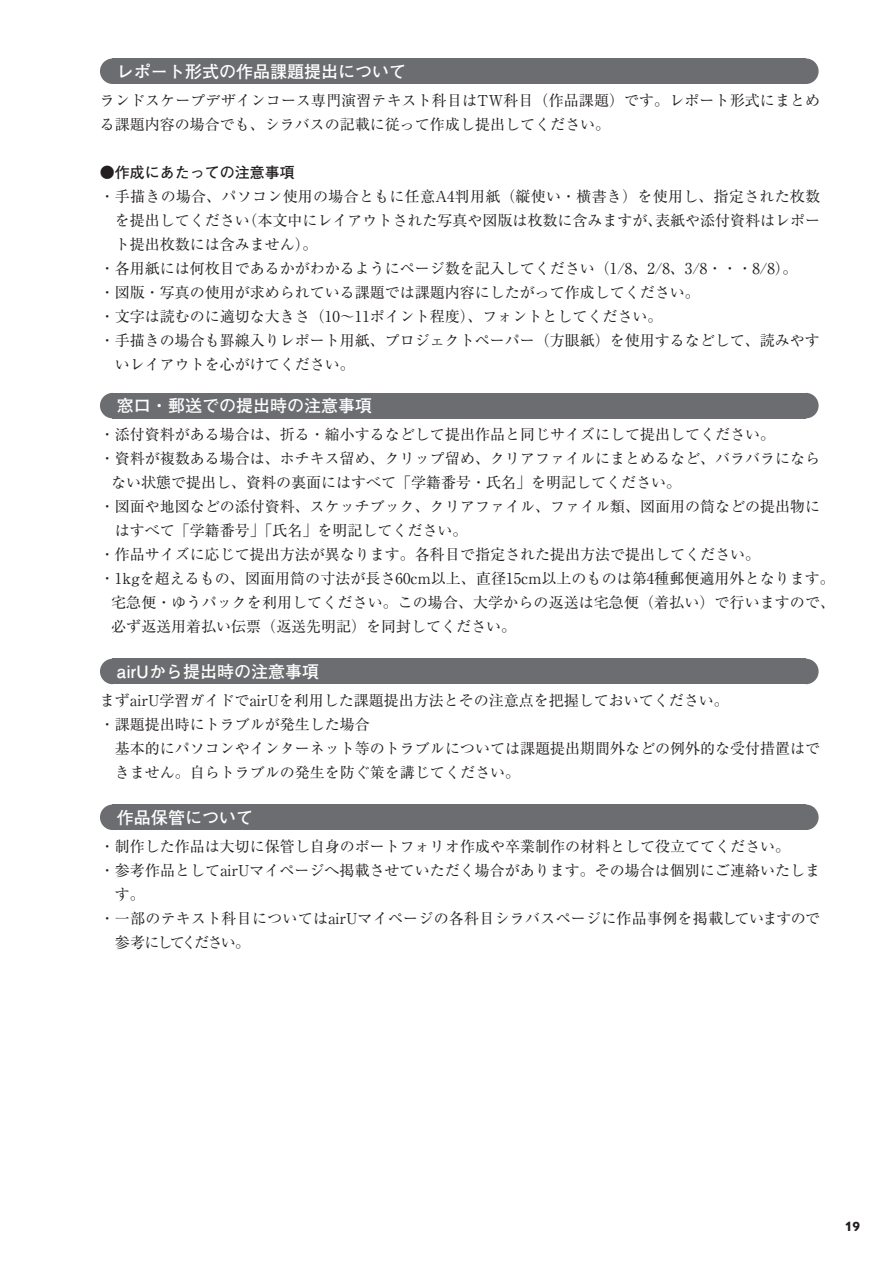
<style>
.page{position:relative;width:893px;height:1263px;background:#fff}
.page>*{position:absolute;margin:0;border:0;box-sizing:border-box;transform-origin:0 0}
.t1{font:700 16.95px "Futo Go B101 Pr 5";color:#fff}
.t2{font:15px/24px "Ryumin Pr 5";color:#231f20}
.t3{font:15px "Ryumin Pr 5";letter-spacing:.02em;color:#231f20}
.t4{font:700 15px "Futo Go B101 Pr 5";color:#231f20}
.t5{font:15px "Ryumin Pr 5";letter-spacing:-.12em;color:#231f20}
.t6{font:700 13.5px "Gill Sans Nova";color:#231f20}
</style>
<div class="page">
<svg style="left:100px;top:58px;width:13px;height:26px"></svg>
<div style="left:113px;top:58px;width:693px;height:26px;background:#6c6d70"></div>
<svg style="left:806px;top:58px;width:13px;height:26px"></svg>
<svg style="left:100px;top:393px;width:13px;height:25px"></svg>
<div style="left:113px;top:393px;width:693px;height:25px;background:#6c6d70"></div>
<svg style="left:806px;top:393px;width:13px;height:25px"></svg>
<svg style="left:100px;top:659px;width:13px;height:25px"></svg>
<div style="left:113px;top:659px;width:693px;height:25px;background:#6c6d70"></div>
<svg style="left:806px;top:659px;width:13px;height:25px"></svg>
<svg style="left:100px;top:804px;width:13px;height:26px"></svg>
<div style="left:113px;top:804px;width:693px;height:26px;background:#6c6d70"></div>
<svg style="left:806px;top:804px;width:13px;height:26px"></svg>
<p class="t1" style="left:117px;top:58px;width:291px">レポート形式の作品課題提出について</p>
<p class="t2" style="left:100px;top:87px;width:722px">ランドスケープデザインコース専門演習テキスト科目はTW科目（作品課題）です。レポート形式にまとめる課題内容の場合でも、シラバスの記載に従って作成し提出してください。</p>
<p class="t4" style="left:100px;top:160px;width:196px">●作成にあたっての注意事項</p>
<p class="t3" style="left:100px;top:184px;width:722px">・手描きの場合、パソコン使用の場合ともに任意A4判用紙（縦使い・横書き）を使用し、指定された枚数</p>
<p class="t2" style="left:115px;top:207px;width:706px">を提出してください（本文中にレイアウトされた写真や図版は枚数に含みますが、表紙や添付資料はレポー</p>
<p class="t2" style="left:115px;top:231px;width:204px">ト提出枚数には含みません）。</p>
<p class="t2" style="left:100px;top:255px;width:699px">・各用紙には何枚目であるかがわかるようにページ数を記入してください（1/8、2/8、3/8・・・8/8）。</p>
<p class="t2" style="left:100px;top:279px;width:601px">・図版・写真の使用が求められている課題では課題内容にしたがって作成してください。</p>
<p class="t2" style="left:100px;top:303px;width:251px">・文字は読むのに適切な大きさ（10〜11</p>
<p class="t2" style="left:370px;top:303px;width:294px">ポイント程度）、フォントとしてください。</p>
<p class="t2" style="left:100px;top:327px;width:721px">・手描きの場合も罫線入りレポート用紙、プロジェクトペーパー（方眼紙）を使用するなどして、読みやす</p>
<p class="t2" style="left:115px;top:351px;width:241px">いレイアウトを心がけてください。</p>
<p class="t1" style="left:117px;top:392px;width:257px">窓口・郵送での提出時の注意事項</p>
<p class="t2" style="left:100px;top:421px;width:677px">・添付資料がある場合は、折る・縮小するなどして提出作品と同じサイズにして提出してください。</p>
<p class="t2" style="left:100px;top:445px;width:722px">・資料が複数ある場合は、ホチキス留め、クリップ留め、クリアファイルにまとめるなど、バラバラになら</p>
<p class="t2" style="left:111px;top:469px;width:572px">ない状態で提出し、資料の裏面にはすべて「学籍番号・氏名」を明記してください。</p>
<p class="t2" style="left:100px;top:493px;width:722px">・図面や地図などの添付資料、スケッチブック、クリアファイル、ファイル類、図面用の筒などの提出物に</p>
<p class="t2" style="left:115px;top:517px;width:354px">はすべて「学籍番号」「氏名」を明記してください。</p>
<p class="t2" style="left:100px;top:541px;width:662px">・作品サイズに応じて提出方法が異なります。各科目で指定された提出方法で提出してください。</p>
<p class="t2" style="left:100px;top:565px;width:736px">・ 1kgを超えるもの、図面用筒の寸法が長さ60cm以上、直径15cm以上のものは第4種郵便適用外となります。</p>
<p class="t2" style="left:111px;top:589px;width:725px">宅急便・ゆうパックを利用してください。この場合、大学からの返送は宅急便（着払い）で行いますので、</p>
<p class="t2" style="left:111px;top:613px;width:407px">必ず返送用着払い伝票（返送先明記）を同封してください。</p>
<p class="t1" style="left:117px;top:658px;width:204px">airUから提出時の注意事項</p>
<p class="t2" style="left:100px;top:687px;width:630px">まずairU学習ガイドでairUを利用した課題提出方法とその注意点を把握しておいてください。</p>
<p class="t2" style="left:100px;top:711px;width:272px">・課題提出時にトラブルが発生した場合</p>
<p class="t2" style="left:100px;top:735px;width:722px">　基本的にパソコンやインターネット等のトラブルについては課題提出期間外などの例外的な受付措置はで</p>
<p class="t2" style="left:115px;top:759px;width:407px">きません。自らトラブルの発生を防ぐ策を講じてください。</p>
<p class="t1" style="left:117px;top:804px;width:138px">作品保管について</p>
<p class="t2" style="left:100px;top:833px;width:692px">・制作した作品は大切に保管し自身のポートフォリオ作成や卒業制作の材料として役立ててください。</p>
<p class="t2" style="left:100px;top:857px;width:722px">・参考作品としてairUマイページへ掲載させていただく場合があります。その場合は個別にご連絡いたしま</p>
<p class="t2" style="left:115px;top:881px;width:31px">す。</p>
<p class="t2" style="left:100px;top:905px;width:722px">・一部のテキスト科目についてはairUマイページの各科目シラバスページに作品事例を掲載していますので</p>
<p class="t5" style="left:115px;top:930px;width:137px">参考にしてください。</p>
<p class="t6" style="left:845px;top:1218px;width:17px">19</p>
</div>
